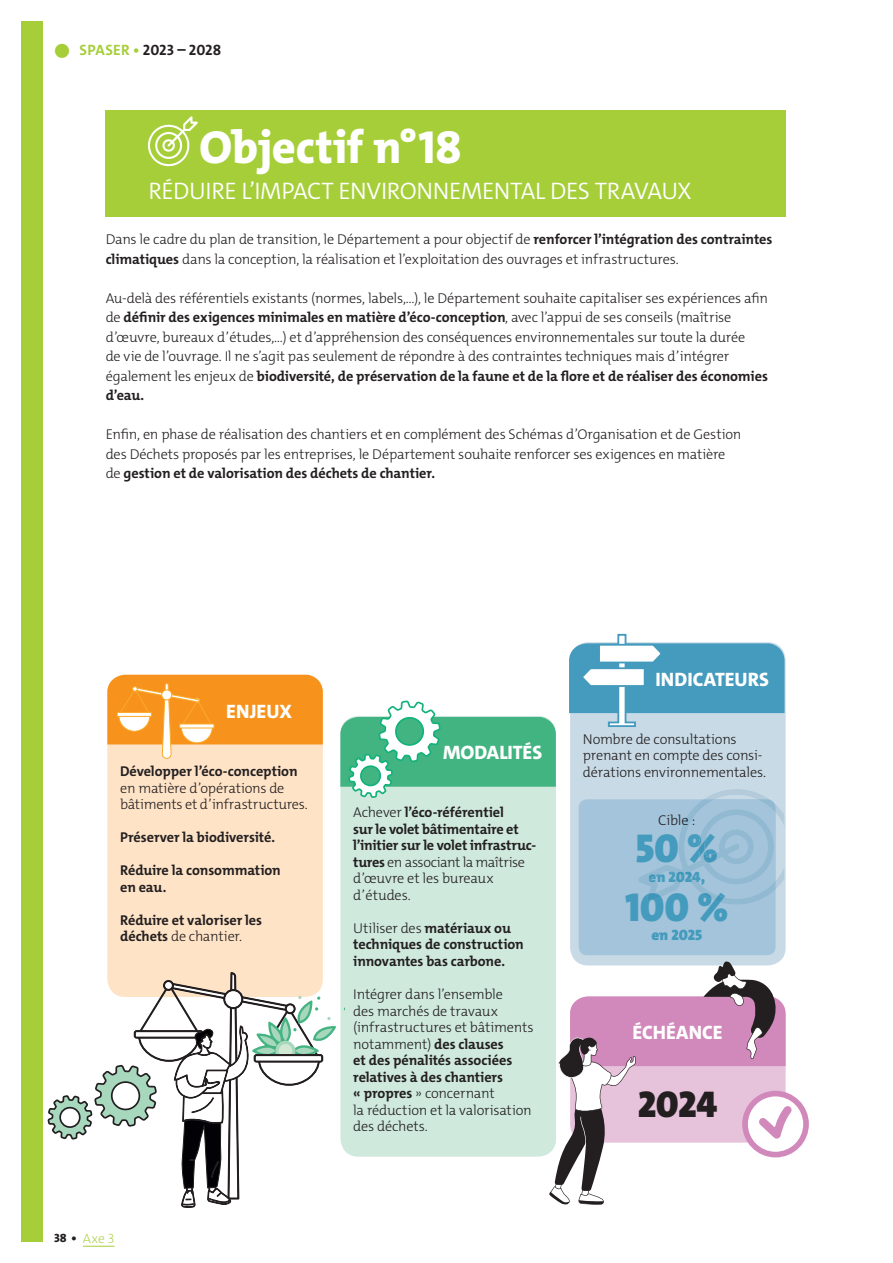
<style>
.page{position:relative;width:893px;height:1263px;background:#fff}
.page>*{position:absolute;margin:0;border:0;box-sizing:border-box;transform-origin:0 0}
.t1{font:800 46.5px "The Mix C4 s";letter-spacing:-.005em;color:#fff}
.t2{font:900 40.5px "The Mix C4 s";color:#449bbe}
.t3{font:900 37.5px "The Mix C4 s";color:#231f20}
.t4{font:300 24px "The Mix C4 s";letter-spacing:-.015em;color:#fff}
.t5{font:800 19.5px "The Mix C4 s";color:#fff}
.t6{font:700 15px "The Mix C4 s";color:#231f20}
.t7{font:900 15px "The Mix C4 s";letter-spacing:-.005em;color:#449bbe}
.t8{font:300 14.25px/16.5px "The Mix C4 s";letter-spacing:-.015em;color:#231f20}
.t9{font:700 14.25px/16.5px "The Mix C4 s";letter-spacing:-.01em;color:#231f20}
.t10{font:200 13.5px "The Mix C4 s";color:#a6ce39}
.s1{font-weight:900;font-size:37.5px;color:#a6ce39}
.s2{color:#a6ce39}
.s3{font-weight:700}
.s4{font-weight:300}
.s5{font-weight:800;font-size:12px;color:#231f20}
</style>
<div class="page">
<div style="left:21px;top:21px;width:22px;height:1221px;background:#a6ce39"></div>
<hr style="left:83px;top:1246px;width:31px;height:1px;background:#a6ce39">
<div style="left:106px;top:111px;width:680px;height:106px;background:#a6ce39"></div>
<svg style="left:148px;top:116px;width:50px;height:51px"></svg>
<div style="left:570px;top:642px;width:216px;height:323px;background:#c8dae6;border-radius:18px"></div>
<div style="left:107px;top:675px;width:216px;height:322px;background:#fee3c6;border-radius:18px"></div>
<div style="left:340px;top:716px;width:216px;height:441px;background:#cfe9dd;border-radius:18px"></div>
<svg style="left:107px;top:675px;width:216px;height:84px"></svg>
<hr style="left:117px;top:712px;width:35px;height:4px;background:#fff">
<div style="left:117px;top:712px;width:35px;height:5px;border:1px solid #faaa28"></div>
<div style="left:162px;top:690px;width:10px;height:10px;background:#fff;border-radius:50%"></div>
<div style="left:161px;top:689px;width:11px;height:11px;border:1px solid #faaa28;border-radius:50%"></div>
<svg style="left:340px;top:700px;width:216px;height:111px"></svg>
<svg style="left:742px;top:1091px;width:67px;height:66px"></svg>
<div style="left:748px;top:1096px;width:55px;height:56px;background:#fff;border-radius:50%"></div>
<svg style="left:549px;top:961px;width:250px;height:244px"></svg>
<svg style="left:47px;top:965px;width:289px;height:243px"></svg>
<div style="left:579px;top:799px;width:196px;height:156px;background:#a3c4da;border-radius:9px"></div>
<svg style="left:569px;top:633px;width:215px;height:94px"></svg>
<svg style="left:638px;top:789px;width:146px;height:115px"></svg>
<p class="t6" style="left:54px;top:41px;width:169px"><span class="s1">•</span> <span class="s2">SPASER •</span> 2023 – 2028</p>
<h1 class="t1" style="left:199px;top:118px;width:264px">Objectif n°18</h1>
<h3 class="t4" style="left:148px;top:175px;width:545px">RÉDUIRE L’IMPACT ENVIRONNEMENTAL DES TRAVAUX</h3>
<p class="t8" style="left:106px;top:230px;width:668px;line-height:19.5px">Dans le cadre du plan de transition, le Département a pour objectif de <span class="s3">renforcer l’intégration des contraintes climatiques</span> dans la conception, la réalisation et l’exploitation des ouvrages et infrastructures.</p>
<p class="t8" style="left:106px;top:288px;width:664px;line-height:19.5px">Au-delà des référentiels existants (normes, labels,…), le Département souhaite capitaliser ses expériences afin de <span class="s3">définir des exigences minimales en matière d’éco-conception</span>, avec l’appui de ses conseils (maîtrise d’œuvre, bureaux d’études,…) et d’appréhension des conséquences environnementales sur toute la durée<br>de vie de l’ouvrage. Il ne s’agit pas seulement de répondre à des contraintes techniques mais d’intégrer également les enjeux de <span class="s3">biodiversité, de préservation de la faune et de la flore et de réaliser des économies d’eau.</span></p>
<p class="t8" style="left:106px;top:425px;width:637px;line-height:19.5px">Enfin, en phase de réalisation des chantiers et en complément des Schémas d’Organisation et de Gestion des Déchets proposés par les entreprises, le Département souhaite renforcer ses exigences en matière de <span class="s3">gestion et de valorisation des déchets de chantier.</span></p>
<h3 class="t5" style="left:226px;top:699px;width:67px">ENJEUX</h3>
<p class="t9" style="left:120px;top:763px;width:179px">Développer l’éco-conception</p>
<p class="t8" style="left:120px;top:780px;width:189px">en matière d’opérations de bâtiments et d’infrastructures.</p>
<p class="t9" style="left:120px;top:829px;width:156px">Préserver la biodiversité.</p>
<p class="t9" style="left:120px;top:862px;width:162px">Réduire la consommation en eau.</p>
<p class="t9" style="left:120px;top:912px;width:144px">Réduire et valoriser les déchets <span class="s4">de chantier.</span></p>
<p class="t10" style="left:54px;top:1230px;width:62px"><span class="s5">38 •</span> Axe 3</p>
<h3 class="t5" style="left:443px;top:740px;width:101px">MODALITÉS</h3>
<p class="t9" style="left:353px;top:804px;width:184px"><span class="s4">Achever</span> l’éco-référentiel<br>sur le volet bâtimentaire et l’initier sur le volet infrastruc&shy;tures <span class="s4">en associant la maîtrise d’œuvre et les bureaux d’études.</span></p>
<p class="t9" style="left:353px;top:920px;width:172px"><span class="s4">Utiliser des</span> matériaux ou techniques de construction innovantes bas carbone.</p>
<p class="t8" style="left:353px;top:986px;width:182px">Intégrer dans l’ensemble<br>des marchés de travaux (infrastructures et bâtiments notamment) <span class="s3">des clauses<br>et des pénalités associées relatives à des chantiers<br>« propres</span> » concernant<br>la réduction et la valorisation des déchets.</p>
<h3 class="t5" style="left:655px;top:667px;width:115px">INDICATEURS</h3>
<p class="t8" style="left:583px;top:731px;width:185px">Nombre de consultations prenant en compte des consi&shy;dérations environnementales.</p>
<p class="t8" style="left:658px;top:812px;width:39px">Cible :</p>
<h2 class="t2" style="left:635px;top:822px;width:84px">50 %</h2>
<p class="t7" style="left:648px;top:867px;width:58px">en 2024,</p>
<h2 class="t2" style="left:625px;top:881px;width:105px">100 %</h2>
<p class="t7" style="left:651px;top:925px;width:52px">en 2025</p>
<h3 class="t5" style="left:632px;top:1020px;width:92px">ÉCHÉANCE</h3>
<h3 class="t3" style="left:638px;top:1080px;width:81px">2024</h3>
</div>
